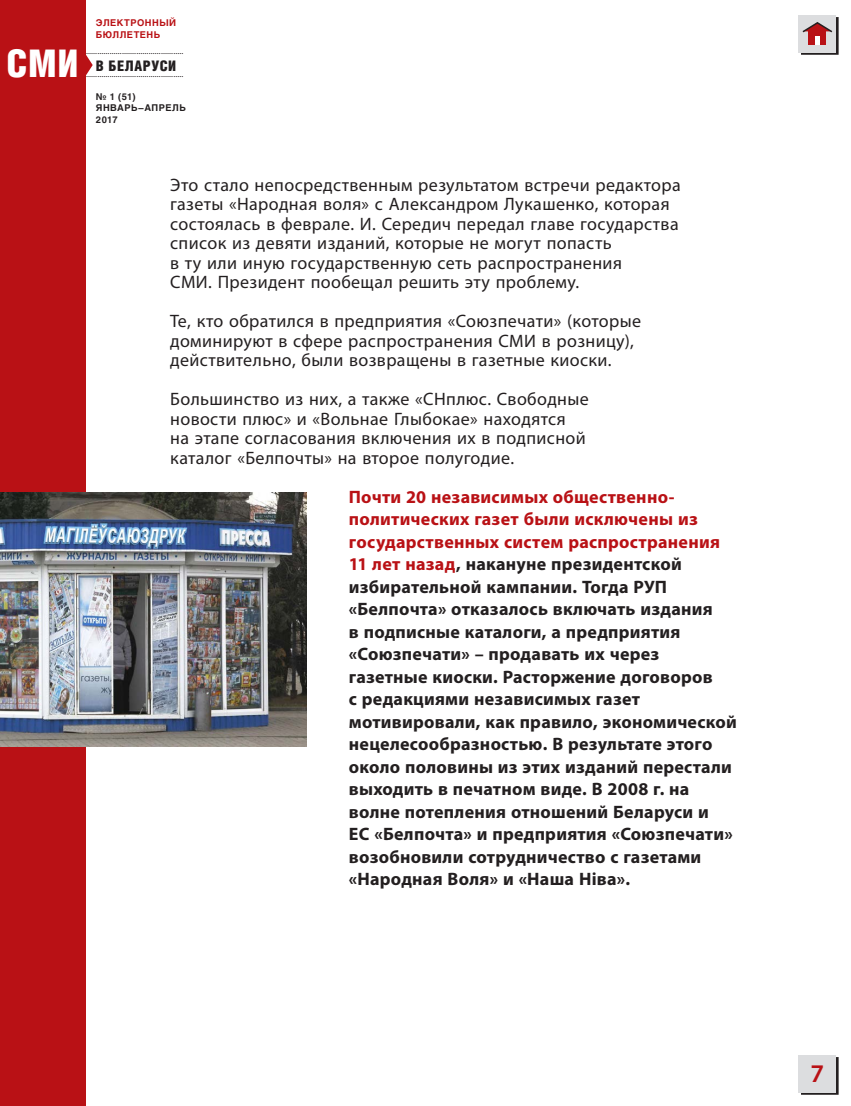
<style>
.page{position:relative;width:851px;height:1106px;background:#fff}
.page>*{position:absolute;margin:0;border:0;box-sizing:border-box;transform-origin:0 0}
.t1{font:38.25px "Helios Cond Black C";color:#fff}
.t2{font:600 25.5px "Myriad Pro";color:#b91115}
.t3{font:700 18px/22.5px "Myriad Pro";letter-spacing:.015em;color:#231f20}
.t4{font:18px/19.5px "Myriad Pro";letter-spacing:.02em;color:#231f20}
.t5{font:14.55px "Helios Cond Black C";letter-spacing:.035em;color:#231f20}
.t6{font:700 9.3px/11.1px "Helios C";letter-spacing:.05em;color:#231f20}
.t7{font:700 9.3px/12px "Helios C";letter-spacing:.055em;color:#b91115}
.t8{font:9px "Myriad Pro";color:#231f20}
.s1{color:#b91115}
</style>
<div class="page">
<svg style="left:800px;top:17px;width:38px;height:37px"></svg>
<div style="left:798px;top:15px;width:38px;height:37px;background:#dcdddf"></div>
<svg style="left:800px;top:1057px;width:38px;height:37px"></svg>
<div style="left:798px;top:1054px;width:38px;height:38px;background:#dcdddf"></div>
<div style="left:0;top:0;width:85px;height:1106px;background:#b91115"></div>
<svg style="left:85px;top:51px;width:8px;height:28px"></svg>
<div style="left:808px;top:31px;width:17px;height:14px;background:#b91115"></div>
<div style="left:814px;top:36px;width:5px;height:8px;background:#fff"></div>
<svg style="left:802px;top:22px;width:31px;height:12px"></svg>
<img style="left:0;top:493px;width:306px;height:253px">
<p class="t7" style="left:96px;top:17px;width:82px">ЭЛЕКТРОННЫЙ<br>БЮЛЛЕТЕНЬ</p>
<h1 class="t1" style="left:6px;top:41px;width:74px">СМИ</h1>
<p class="t5" style="left:96px;top:57px;width:82px">В БЕЛАРУСИ</p>
<p class="t8" style="left:85px;top:46px;width:100px">................................................</p>
<p class="t8" style="left:85px;top:68px;width:100px">................................................</p>
<p class="t6" style="left:96px;top:91px;width:91px">№ 1 (51)<br>ЯНВАРЬ–АПРЕЛЬ<br>2017</p>
<p class="t4" style="left:170px;top:174px;width:512px">Это стало непосредственным результатом встречи редактора газеты «Народная воля» с Александром Лукашенко, которая состоялась в феврале. И. Середич передал главе государства список из девяти изданий, которые не могут попасть<br>в ту или иную государственную сеть распространения<br>СМИ. Президент пообещал решить эту проблему.</p>
<p class="t4" style="left:170px;top:311px;width:472px">Те, кто обратился в предприятия «Союзпечати» (которые доминируют в сфере распространения СМИ в розницу), действительно, были возвращены в газетные киоски.</p>
<p class="t4" style="left:170px;top:389px;width:420px">Большинство из них, а также «СНплюс. Свободные новости плюс» и «Вольнае Глыбокае» находятся на этапе согласования включения их в подписной каталог «Белпочты» на второе полугодие.</p>
<p class="t3" style="left:349px;top:485px;width:389px"><span class="s1">Почти 20 независимых общественно&shy;политических газет были исключены из государственных систем распространения 11 лет назад</span>, накануне президентской избирательной кампании. Тогда РУП «Белпочта» отказалось включать издания<br>в подписные каталоги, а предприятия «Союзпечати» – продавать их через газетные киоски. Расторжение договоров<br>с редакциями независимых газет мотивировали, как правило, экономической нецелесообразностью. В результате этого около половины из этих изданий перестали выходить в печатном виде. В 2008 г. на волне потепления отношений Беларуси и<br>ЕС «Белпочта» и предприятия «Союзпечати» возобновили сотрудничество с газетами «Народная Воля» и «Наша Ніва».</p>
<h2 class="t2" style="left:810px;top:1057px;width:15px">7</h2>
</div>
